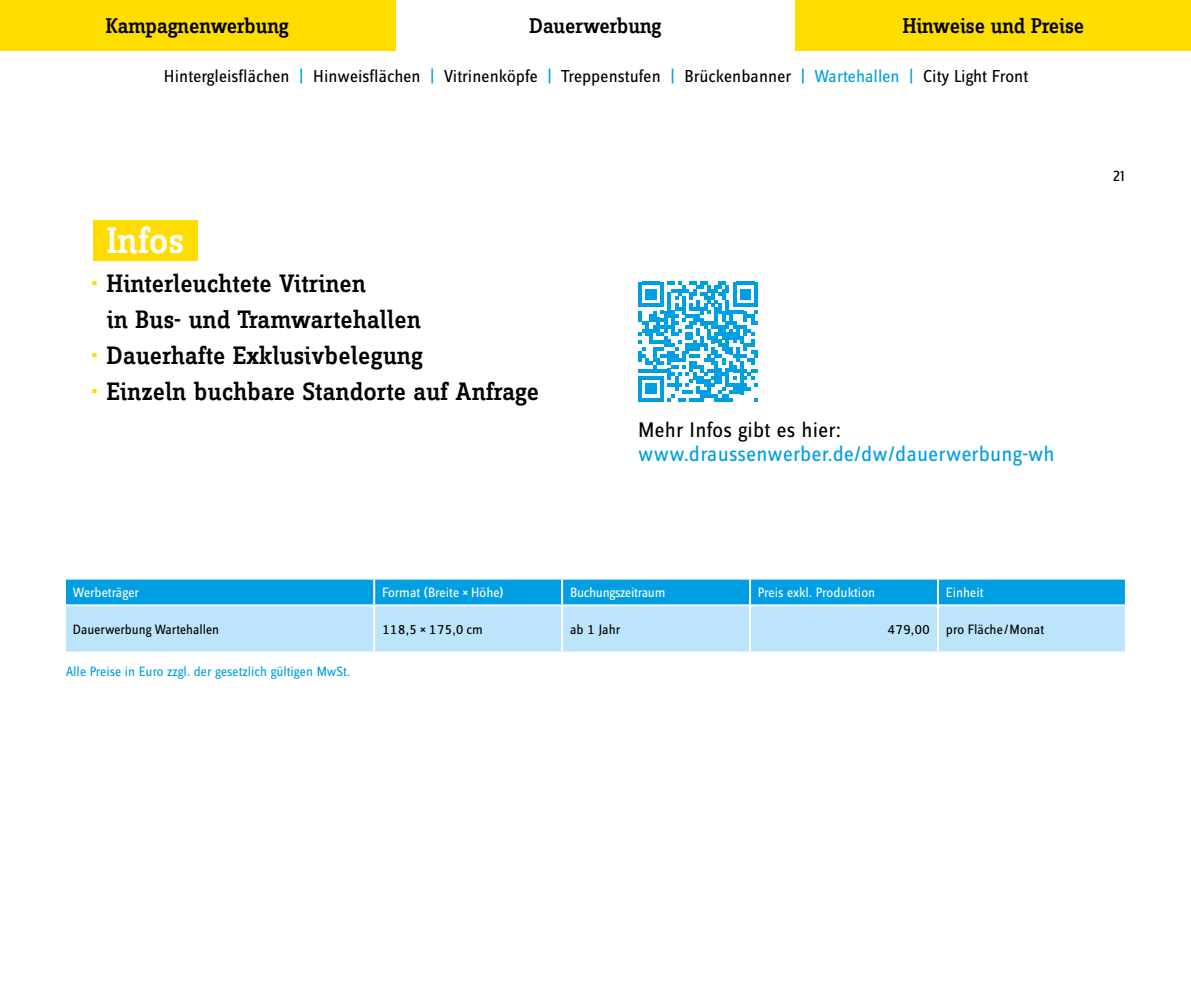
<style>
.page{position:relative;width:1191px;height:982px;background:#fff}
.page>*{position:absolute;margin:0;border:0;box-sizing:border-box;transform-origin:0 0}
.t1{font:500 38px "Zine Slab Dis";letter-spacing:.01em;color:#fff}
.t2{font:500 26px/36px "Zine Slab Dis";letter-spacing:.01em;color:#000}
.t3{font:500 22px "Zine Slab Dis";letter-spacing:-.005em;color:#000}
.t4{font:22px "Zine Sans Dis OT";letter-spacing:.01em;color:#009fe3}
.t5{font:22px "Zine Sans Dis OT";letter-spacing:.01em;color:#000}
.t6{font:18px "Zine Sans Dis OT";letter-spacing:.005em;color:#000}
.t7{font:16px "Zine Sans Dis OT";color:#000}
.t8{font:14px "Zine Sans Dis OT";color:#000}
.t9{font:14px "Zine Sans Dis OT";color:#fff}
.t10{font:14px "Zine Sans Dis OT";color:#009fe3}
.t11{font:14px "Zine Sans Dis OT";letter-spacing:-.02em;color:#fff}
.s1{color:#009fe3}
.s2{color:#fd0}
</style>
<div class="page">
<div style="left:93px;top:220px;width:105px;height:40px;background:#fd0"></div>
<svg style="left:638px;top:282px;width:120px;height:119px"></svg>
<div style="left:66px;top:580px;width:1058px;height:24px;background:#009fe3"></div>
<div style="left:66px;top:606px;width:1058px;height:46px;background:#bce4fa"></div>
<hr style="left:373px;top:580px;width:2px;height:24px;background:#fff">
<hr style="left:561px;top:580px;width:2px;height:24px;background:#fff">
<hr style="left:749px;top:580px;width:2px;height:24px;background:#fff">
<hr style="left:937px;top:580px;width:2px;height:24px;background:#fff">
<hr style="left:561px;top:606px;width:2px;height:46px;background:#fff">
<hr style="left:373px;top:606px;width:2px;height:46px;background:#fff">
<hr style="left:749px;top:606px;width:2px;height:46px;background:#fff">
<hr style="left:937px;top:606px;width:2px;height:46px;background:#fff">
<div style="left:794px;top:0;width:397px;height:51px;background:#fd0"></div>
<div style="left:0;top:0;width:397px;height:51px;background:#fd0"></div>
<hr style="left:396px;top:0;width:2px;height:51px;background:#fff">
<hr style="left:793px;top:0;width:2px;height:51px;background:#fff">
<p class="t3" style="left:106px;top:15px;width:185px">Kampagnenwerbung</p>
<p class="t3" style="left:529px;top:15px;width:133px">Dauerwerbung</p>
<p class="t3" style="left:902px;top:15px;width:183px">Hinweise und Preise</p>
<p class="t6" style="left:164px;top:68px;width:866px">Hintergleisflächen <span class="s1">|</span> Hinweisflächen <span class="s1">|</span> Vitrinenköpfe <span class="s1">|</span> Treppenstufen <span class="s1">|</span> Brückenbanner <span class="s1">| Wartehallen |</span> City Light Front</p>
<h1 class="t1" style="left:107px;top:221px;width:79px">Infos</h1>
<p class="t2" style="left:107px;top:266px;width:315px;text-indent:-16px"><span class="s2">•</span> Hinterleuchtete Vitrinen<br>in Bus- und Tramwartehallen</p>
<p class="t2" style="left:91px;top:338px;width:333px"><span class="s2">•</span> Dauerhafte Exklusivbelegung</p>
<p class="t2" style="left:91px;top:374px;width:450px"><span class="s2">•</span> Einzeln buchbare Standorte auf Anfrage</p>
<p class="t7" style="left:1112px;top:168px;width:14px">21</p>
<p class="t5" style="left:638px;top:419px;width:204px">Mehr Infos gibt es hier:</p>
<p class="t4" style="left:638px;top:443px;width:418px">www.draussenwerber.de/dw/dauerwerbung-wh</p>
<p class="t9" style="left:73px;top:586px;width:68px">Werbeträger</p>
<p class="t9" style="left:382px;top:586px;width:123px">Format (Breite × Höhe)</p>
<p class="t11" style="left:570px;top:586px;width:97px">Buchungszeitraum</p>
<p class="t9" style="left:758px;top:586px;width:119px">Preis exkl. Produktion</p>
<p class="t9" style="left:946px;top:586px;width:39px">Einheit</p>
<p class="t8" style="left:73px;top:623px;width:148px">Dauerwerbung Wartehallen</p>
<p class="t8" style="left:382px;top:623px;width:102px">118,5 × 175,0 cm</p>
<p class="t8" style="left:570px;top:623px;width:52px">ab 1 Jahr</p>
<p class="t8" style="left:887px;top:623px;width:158px">479,00 pro Fläche / Monat</p>
<p class="t10" style="left:66px;top:664px;width:286px">Alle Preise in Euro zzgl. der gesetzlich gültigen MwSt.</p>
</div>
